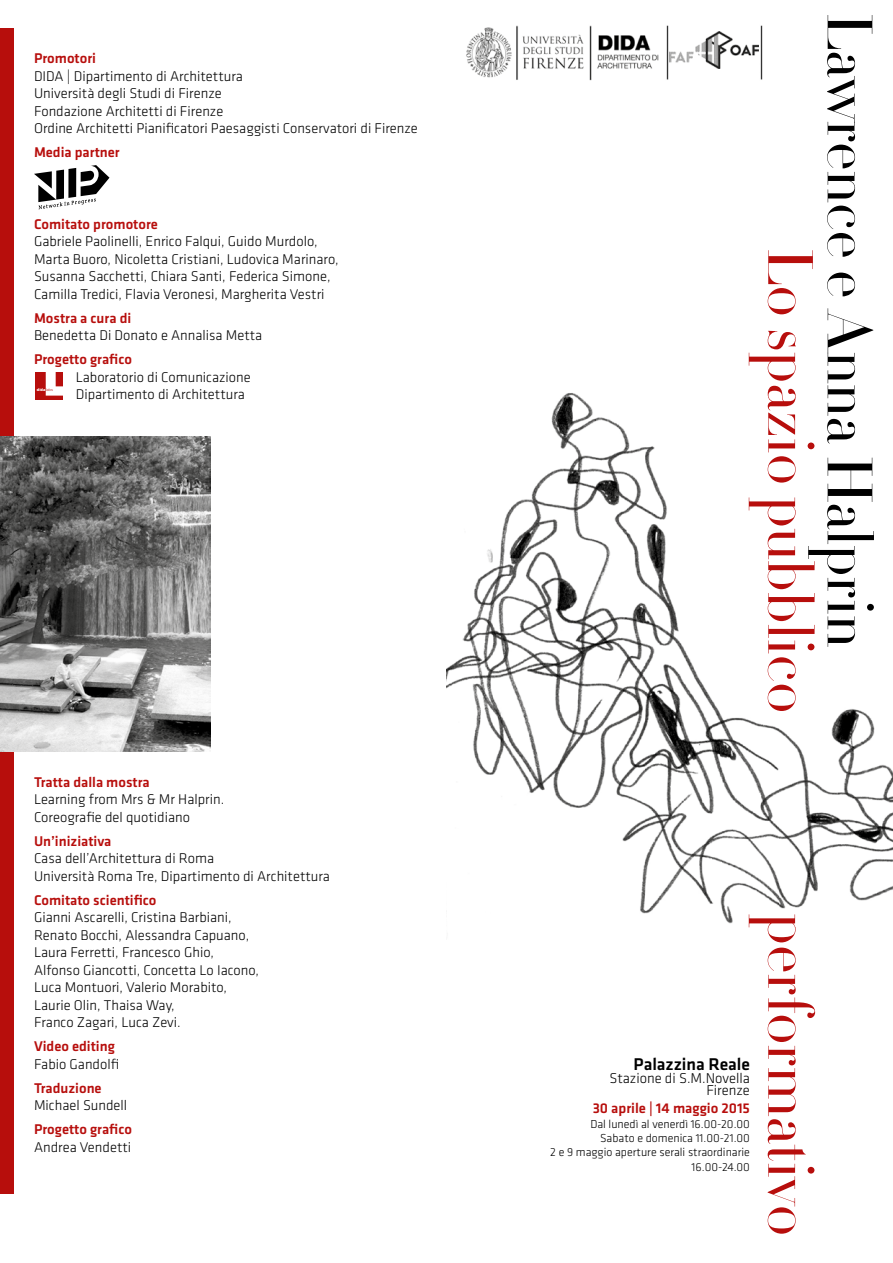
<style>
.page{position:relative;width:893px;height:1263px;background:#fff}
.page>*{position:absolute;margin:0;border:0;box-sizing:border-box;transform-origin:0 0}
.t1{font:63px "Didot HTF L42 Light";color:#b70e0c}
.t2{font:63px "Didot HTF L42 Light";color:#000}
.t3{font:500 17.7px "Klavika";color:#000}
.t4{font:300 14.7px/12.8px "Klavika";color:#000;text-align:right}
.t5{font:500 14.7px "Klavika";color:#b70e0c}
.t6{font:300 14.55px/17.5px "Klavika";color:#000}
.t7{font:500 14.55px "Klavika";color:#b70e0c}
.t8{font:300 12px/14.4px "Klavika";color:#000;text-align:right}
.t9{font:900 3.9px "Helvetica Neue LT Pro";color:#fff}
.s1{font-weight:300;color:#b70e0c}
</style>
<div class="page">
<img style="left:446px;top:393px;width:447px;height:531px">
<img style="left:466px;top:25px;width:193px;height:56px">
<img style="left:666px;top:25px;width:4px;height:55px">
<img style="left:760px;top:25px;width:3px;height:55px">
<div style="left:0;top:29px;width:13px;height:1165px;background:#b70e0c"></div>
<img style="left:0;top:437px;width:210px;height:315px">
<img style="left:670px;top:31px;width:89px;height:37px">
<svg style="left:34px;top:165px;width:75px;height:44px"></svg>
<div style="left:35px;top:372px;width:28px;height:28px;background:#b70e0c"></div>
<svg style="left:46px;top:372px;width:17px;height:24px"></svg>
<p class="t7" style="left:34px;top:50px;width:64px">Promotori</p>
<p class="t6" style="left:34px;top:67px;width:385px">DIDA | Dipartimento di Architettura<br>Università degli Studi di Firenze<br>Fondazione Architetti di Firenze<br>Ordine Architetti Pianificatori Paesaggisti Conservatori di Firenze</p>
<p class="t7" style="left:34px;top:144px;width:87px">Media partner</p>
<p class="t7" style="left:34px;top:216px;width:125px">Comitato promotore</p>
<p class="t6" style="left:34px;top:233px;width:306px">Gabriele Paolinelli, Enrico Falqui, Guido Murdolo, Marta Buoro, Nicoletta Cristiani, Ludovica Marinaro, Susanna Sacchetti, Chiara Santi, Federica Simone, Camilla Tredici, Flavia Veronesi, Margherita Vestri</p>
<p class="t7" style="left:34px;top:310px;width:99px">Mostra a cura di</p>
<p class="t6" style="left:34px;top:327px;width:230px">Benedetta Di Donato e Annalisa Metta</p>
<p class="t7" style="left:34px;top:351px;width:99px">Progetto grafico</p>
<p class="t6" style="left:76px;top:368px;width:176px">Laboratorio di Comunicazione<br>Dipartimento di Architettura</p>
<p class="t9" style="left:37px;top:387px;width:18px">dida <span class="s1">labs</span></p>
<p class="t7" style="left:34px;top:774px;width:117px">Tratta dalla mostra</p>
<p class="t6" style="left:34px;top:791px;width:192px">Learning from Mrs &amp; Mr Halprin.<br>Coreografie del quotidiano</p>
<p class="t7" style="left:34px;top:833px;width:79px">Un’iniziativa</p>
<p class="t6" style="left:34px;top:850px;width:297px">Casa dell’Architettura di Roma<br>Università Roma Tre, Dipartimento di Architettura</p>
<p class="t7" style="left:34px;top:892px;width:124px">Comitato scientifico</p>
<p class="t6" style="left:34px;top:909px;width:227px">Gianni Ascarelli, Cristina Barbiani, Renato Bocchi, Alessandra Capuano, Laura Ferretti, Francesco Ghio, Alfonso Giancotti, Concetta Lo Iacono, Luca Montuori, Valerio Morabito, Laurie Olin, Thaisa Way,<br>Franco Zagari, Luca Zevi.</p>
<p class="t7" style="left:34px;top:1038px;width:82px">Video editing</p>
<p class="t6" style="left:34px;top:1055px;width:87px">Fabio Gandolfi</p>
<p class="t7" style="left:34px;top:1080px;width:69px">Traduzione</p>
<p class="t6" style="left:34px;top:1097px;width:95px">Michael Sundell</p>
<p class="t7" style="left:34px;top:1121px;width:99px">Progetto grafico</p>
<p class="t6" style="left:34px;top:1138px;width:99px">Andrea Vendetti</p>
<h1 class="t2" style="left:888px;top:12px;width:636px;rotate:90deg">Lawrence e Anna Halprin</h1>
<h1 class="t1" style="left:829px;top:248px;width:467px;rotate:90deg">Lo spazio pubblico</h1>
<h1 class="t1" style="left:829px;top:913px;width:325px;rotate:90deg">performativo</h1>
<p class="t3" style="left:634px;top:1054px;width:118px">Palazzina Reale</p>
<p class="t4" style="left:610px;top:1072px;width:142px">Stazione di S.M.Novella<br>Firenze</p>
<p class="t5" style="left:593px;top:1100px;width:159px">30 aprile | 14 maggio 2015</p>
<p class="t8" style="left:550px;top:1116px;width:201px">Dal lunedì al venerdì 16.00-20.00<br>Sabato e domenica 11.00-21.00<br>2 e 9 maggio aperture serali straordinarie<br>16.00-24.00</p>
</div>
